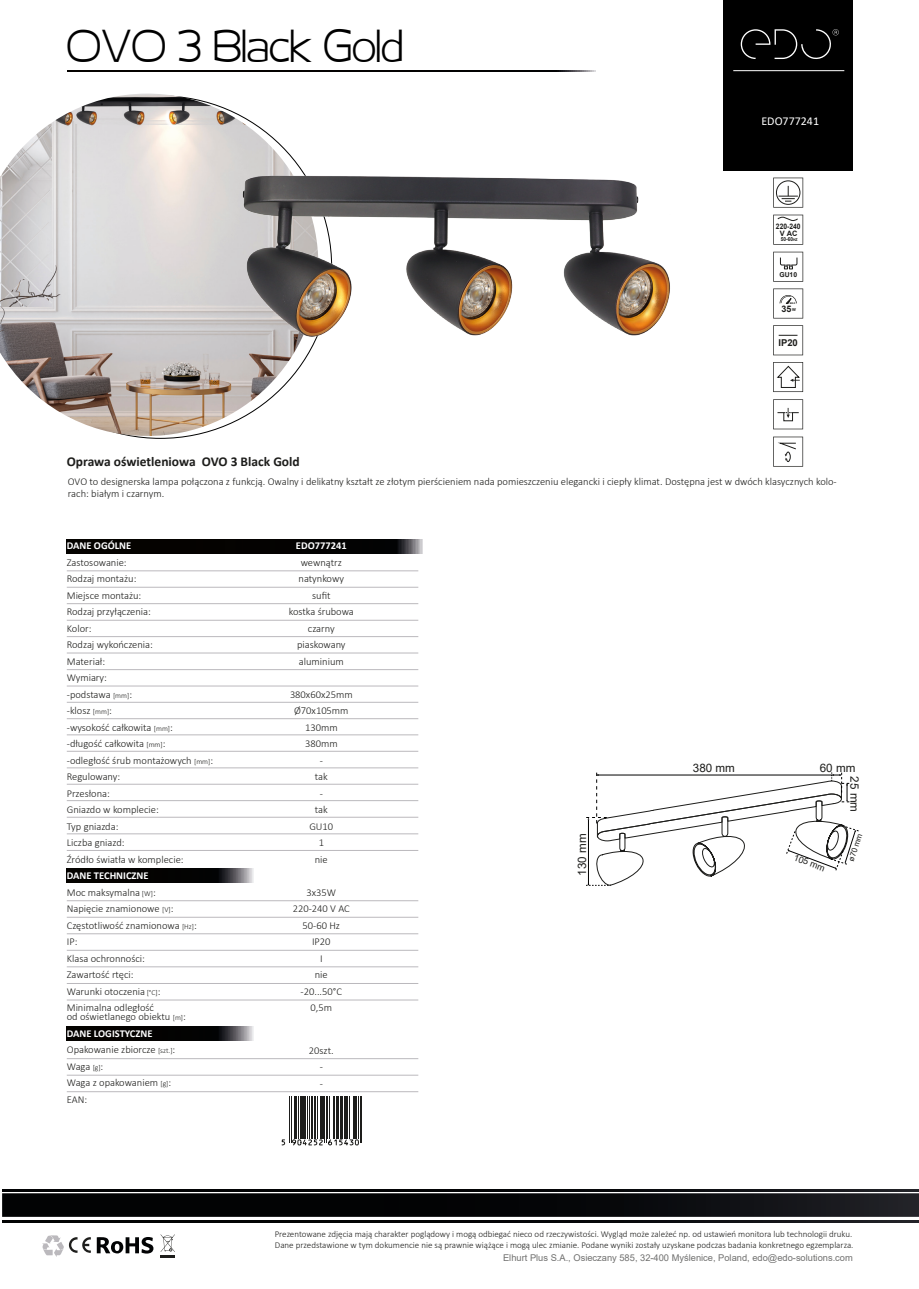
<style>
.page{position:relative;width:919px;height:1289px;background:#fff}
.page>*{position:absolute;margin:0;border:0;box-sizing:border-box;transform-origin:0 0}
.t1{font:45px "EFN Kastlers";color:#000}
.t2{font:700 13.5px "Calibri";color:#1d1d1b}
.t3{font:12px "Calibri";color:#fff}
.t4{font:11.7px "Arial";color:#1d1d1b}
.t5{font:300 10.5px/16.5px "Calibri";color:#1d1d1b;text-align:center}
.t6{font:700 10.5px "Calibri";color:#fff}
.t7{font:700 9.45px "Arial";color:#1d1d1b}
.t8{font:9.3px "Arial";color:#70706f}
.t9{font:300 9px "Calibri";color:#1d1d1b}
.t10{font:9px "Arial";color:#1d1d1b}
.t11{font:700 9px "Arial";color:#1d1d1b}
.t12{font:7.8px "Arial";color:#1d1d1b}
.t13{font:700 7.65px "Arial";color:#1d1d1b;scale:.88 1}
.t14{font:700 7.35px "Arial";color:#1d1d1b}
.t15{font:700 6.75px "Arial";color:#1d1d1b}
.t16{font:700 5.4px "Arial";color:#1d1d1b;scale:.89 1}
.t17{font:700 4.05px "Arial";color:#1d1d1b}
.t18{font:700 2.4px "Arial";color:#1d1d1b}
.s1{font-size:3.9px}
.s2{font-size:7.5px}
.s3{font-weight:700;color:#fff}
</style>
<div class="page">
<svg style="left:2px;top:1189px;width:916px;height:2px"></svg>
<div style="left:723px;top:0;width:130px;height:170px;background:#000"></div>
<svg style="left:740px;top:29px;width:98px;height:30px"></svg>
<svg style="left:67px;top:70px;width:528px;height:1px"></svg>
<svg style="left:12px;top:1189px;width:898px;height:65px"></svg>
<svg style="left:97px;top:1236px;width:56px;height:17px"></svg>
<svg style="left:42px;top:1235px;width:49px;height:21px"></svg>
<svg style="left:160px;top:1234px;width:15px;height:23px"></svg>
<svg style="left:285px;top:1096px;width:77px;height:48px"></svg>
<hr style="left:289px;top:1096px;width:1px;height:46px;background:#1d1d1b">
<hr style="left:291px;top:1096px;width:1px;height:46px;background:#1d1d1b">
<hr style="left:294px;top:1096px;width:1px;height:42px;background:#1d1d1b">
<hr style="left:295px;top:1096px;width:2px;height:42px;background:#1d1d1b">
<hr style="left:297px;top:1096px;width:1px;height:42px;background:#1d1d1b">
<hr style="left:300px;top:1096px;width:2px;height:42px;background:#1d1d1b">
<hr style="left:304px;top:1096px;width:2px;height:42px;background:#1d1d1b">
<hr style="left:307px;top:1096px;width:1px;height:42px;background:#1d1d1b">
<hr style="left:309px;top:1096px;width:1px;height:42px;background:#1d1d1b">
<hr style="left:311px;top:1096px;width:2px;height:42px;background:#1d1d1b">
<hr style="left:314px;top:1096px;width:1px;height:42px;background:#1d1d1b">
<hr style="left:317px;top:1096px;width:1px;height:42px;background:#1d1d1b">
<hr style="left:320px;top:1096px;width:1px;height:42px;background:#1d1d1b">
<hr style="left:322px;top:1096px;width:2px;height:42px;background:#1d1d1b">
<hr style="left:324px;top:1096px;width:1px;height:46px;background:#1d1d1b">
<hr style="left:326px;top:1096px;width:1px;height:46px;background:#1d1d1b">
<hr style="left:327px;top:1096px;width:1px;height:42px;background:#1d1d1b">
<hr style="left:329px;top:1096px;width:1px;height:42px;background:#1d1d1b">
<hr style="left:333px;top:1096px;width:1px;height:42px;background:#1d1d1b">
<hr style="left:336px;top:1096px;width:1px;height:42px;background:#1d1d1b">
<hr style="left:338px;top:1096px;width:1px;height:42px;background:#1d1d1b">
<hr style="left:340px;top:1096px;width:3px;height:42px;background:#1d1d1b">
<hr style="left:343px;top:1096px;width:1px;height:42px;background:#1d1d1b">
<hr style="left:345px;top:1096px;width:2px;height:42px;background:#1d1d1b">
<hr style="left:349px;top:1096px;width:1px;height:42px;background:#1d1d1b">
<hr style="left:353px;top:1096px;width:1px;height:42px;background:#1d1d1b">
<hr style="left:354px;top:1096px;width:2px;height:42px;background:#1d1d1b">
<hr style="left:358px;top:1096px;width:1px;height:42px;background:#1d1d1b">
<hr style="left:360px;top:1096px;width:1px;height:46px;background:#1d1d1b">
<hr style="left:361px;top:1096px;width:1px;height:46px;background:#1d1d1b">
<svg style="left:281px;top:1139px;width:4px;height:6px"></svg>
<svg style="left:292px;top:1138px;width:67px;height:7px"></svg>
<hr style="left:733px;top:70px;width:111px;height:1px;background:#fff">
<svg style="left:67px;top:539px;width:355px;height:14px;background:#0a0908"></svg>
<img style="left:0;top:94px;width:227px;height:342px">
<img style="left:227px;top:109px;width:443px;height:317px">
<svg style="left:67px;top:868px;width:186px;height:14px;background:#161515"></svg>
<svg style="left:67px;top:1026px;width:186px;height:14px;background:#161515"></svg>
<hr style="left:67px;top:587px;width:351px;height:1px;background:#bbb9bd">
<hr style="left:67px;top:603px;width:351px;height:1px;background:#bbb9bd">
<hr style="left:67px;top:570px;width:351px;height:1px;background:#bbb9bd">
<hr style="left:67px;top:620px;width:351px;height:1px;background:#bbb9bd">
<hr style="left:67px;top:652px;width:351px;height:1px;background:#bbb9bd">
<hr style="left:67px;top:636px;width:351px;height:1px;background:#bbb9bd">
<hr style="left:67px;top:685px;width:351px;height:1px;background:#bbb9bd">
<hr style="left:67px;top:669px;width:351px;height:1px;background:#bbb9bd">
<hr style="left:67px;top:718px;width:351px;height:1px;background:#bbb9bd">
<hr style="left:67px;top:702px;width:351px;height:1px;background:#bbb9bd">
<hr style="left:67px;top:734px;width:351px;height:1px;background:#bbb9bd">
<hr style="left:67px;top:751px;width:351px;height:1px;background:#bbb9bd">
<hr style="left:67px;top:767px;width:351px;height:1px;background:#bbb9bd">
<hr style="left:67px;top:800px;width:351px;height:1px;background:#bbb9bd">
<hr style="left:67px;top:784px;width:351px;height:1px;background:#bbb9bd">
<hr style="left:67px;top:817px;width:351px;height:1px;background:#bbb9bd">
<hr style="left:67px;top:833px;width:351px;height:1px;background:#bbb9bd">
<hr style="left:67px;top:850px;width:351px;height:1px;background:#bbb9bd">
<hr style="left:67px;top:950px;width:351px;height:1px;background:#bbb9bd">
<hr style="left:67px;top:933px;width:351px;height:1px;background:#bbb9bd">
<hr style="left:67px;top:917px;width:351px;height:1px;background:#bbb9bd">
<hr style="left:67px;top:900px;width:351px;height:1px;background:#bbb9bd">
<hr style="left:67px;top:966px;width:351px;height:1px;background:#bbb9bd">
<hr style="left:67px;top:983px;width:351px;height:1px;background:#bbb9bd">
<hr style="left:67px;top:999px;width:351px;height:1px;background:#bbb9bd">
<hr style="left:67px;top:1091px;width:351px;height:1px;background:#bbb9bd">
<hr style="left:67px;top:1074px;width:351px;height:1px;background:#bbb9bd">
<hr style="left:67px;top:1058px;width:351px;height:1px;background:#bbb9bd">
<svg style="left:773px;top:325px;width:30px;height:30px"></svg>
<svg style="left:773px;top:362px;width:30px;height:30px"></svg>
<svg style="left:773px;top:288px;width:30px;height:30px"></svg>
<svg style="left:773px;top:252px;width:30px;height:30px"></svg>
<svg style="left:773px;top:178px;width:30px;height:30px"></svg>
<svg style="left:773px;top:215px;width:30px;height:30px"></svg>
<svg style="left:773px;top:399px;width:30px;height:30px"></svg>
<svg style="left:773px;top:436px;width:30px;height:30px"></svg>
<svg style="left:586px;top:772px;width:272px;height:114px"></svg>
<h1 class="t1" style="left:67px;top:18px;width:338px">OVO 3 Black Gold</h1>
<p class="t3" style="left:761px;top:112px;width:59px">EDO777241</p>
<p class="t13" style="left:776px;top:221px;width:29px">220-240</p>
<p class="t14" style="left:779px;top:228px;width:19px">V AC</p>
<p class="t16" style="left:780px;top:235px;width:21px">50-60<span class="s1">HZ</span></p>
<p class="t15" style="left:779px;top:270px;width:19px">GU10</p>
<p class="t18" style="left:789px;top:301px;width:7px">MAX</p>
<p class="t17" style="left:792px;top:306px;width:5px">W</p>
<p class="t11" style="left:781px;top:302px;width:12px">35</p>
<p class="t7" style="left:778px;top:336px;width:21px">IP20</p>
<p class="t2" style="left:67px;top:452px;width:234px">Oprawa oświetleniowa OVO 3 Black Gold</p>
<p class="t5" style="left:68px;top:476px;width:770px;line-height:11.1px;text-align:left">OVO to designerska lampa połączona z funkcją. Owalny i delikatny kształt ze złotym pierścieniem nada pomieszczeniu elegancki i ciepły klimat. Dostępna jest w dwóch klasycznych kolo&shy;rach: białym i czarnym.</p>
<p class="t6" style="left:67px;top:538px;width:66px">DANE OGÓLNE</p>
<p class="t5" style="left:67px;top:554px;width:148px;text-align:left">Zastosowanie:<br>Rodzaj montażu:<br>Miejsce montażu:<br>Rodzaj przyłączenia:<br>Kolor:<br>Rodzaj wykończenia:<br>Materiał:<br>Wymiary:<br>-podstawa <span class="s2">[mm]</span>:<br>-klosz <span class="s2">[mm]</span>:<br>-wysokość całkowita <span class="s2">[mm]</span>:<br>-długość całkowita <span class="s2">[mm]</span>:<br>-odległość śrub montażowych <span class="s2">[mm]</span>:<br>Regulowany:<br>Przesłona:<br>Gniazdo w komplecie:<br>Typ gniazda:<br>Liczba gniazd:<br>Źródło światła w komplecie:</p>
<p class="t5" style="left:67px;top:867px;width:131px;text-align:left"><span class="s3">DANE TECHNICZNE<br></span>Moc maksymalna <span class="s2">[W]</span>:<br>Napięcie znamionowe <span class="s2">[V]</span>:<br>Częstotliwość znamionowa <span class="s2">[Hz]</span>:<br>IP:<br>Klasa ochronności:<br>Zawartość rtęci:<br>Warunki otoczenia <span class="s2">[°C]</span>:<br>Minimalna odległość</p>
<p class="t5" style="left:67px;top:1008px;width:121px;text-align:left">od oświetlanego obiektu <span class="s2">[m]</span>:<br><span class="s3">DANE LOGISTYCZNE<br></span>Opakowanie zbiorcze <span class="s2">[szt.]</span>:<br>Waga <span class="s2">[g]</span>:<br>Waga z opakowaniem <span class="s2">[g]</span>:<br>EAN:</p>
<p class="t6" style="left:296px;top:538px;width:52px">EDO777241</p>
<p class="t5" style="left:289px;top:554px;width:67px">wewnątrz natynkowy sufit<br>kostka śrubowa czarny piaskowany aluminium</p>
<p class="t5" style="left:290px;top:686px;width:64px">380x60x25mm<br>Ø70x105mm<br>130mm<br>380mm<br>-<br>tak</p>
<p class="t5" style="left:309px;top:801px;width:25px">tak<br>GU10<br>1<br>nie</p>
<p class="t5" style="left:293px;top:883px;width:59px">3x35W<br>220-240 V AC<br>50-60 Hz<br>IP20<br>I<br>nie<br>-20...50°C<br>0,5m</p>
<p class="t5" style="left:309px;top:1041px;width:26px">20szt. -</p>
<p class="t4" style="left:574px;top:875px;width:44px;rotate:-90deg">130 mm</p>
<p class="t4" style="left:692px;top:760px;width:44px">380 mm</p>
<p class="t4" style="left:819px;top:760px;width:37px">60 mm</p>
<p class="t10" style="left:796px;top:851px;width:34px;rotate:21deg">105 mm</p>
<p class="t4" style="left:862px;top:776px;width:37px;rotate:90deg">25 mm</p>
<p class="t12" style="left:845px;top:859px;width:30px;rotate:-72deg">ø70 mm</p>
<p class="t9" style="left:275px;top:1228px;width:579px">Prezentowane zdjęcia mają charakter poglądowy i mogą odbiegać nieco od rzeczywistości. Wygląd może zależeć np. od ustawień monitora lub technologii druku.</p>
<p class="t8" style="left:503px;top:1251px;width:351px">Elhurt Plus S.A., Osieczany 585, 32-400 Myślenice, Poland, edo@edo-solutions.com</p>
<p class="t9" style="left:275px;top:1239px;width:580px">Dane przedstawione w tym dokumencie nie są prawnie wiążące i mogą ulec zmianie. Podane wyniki zostały uzyskane podczas badania konkretnego egzemplarza.</p>
</div>
